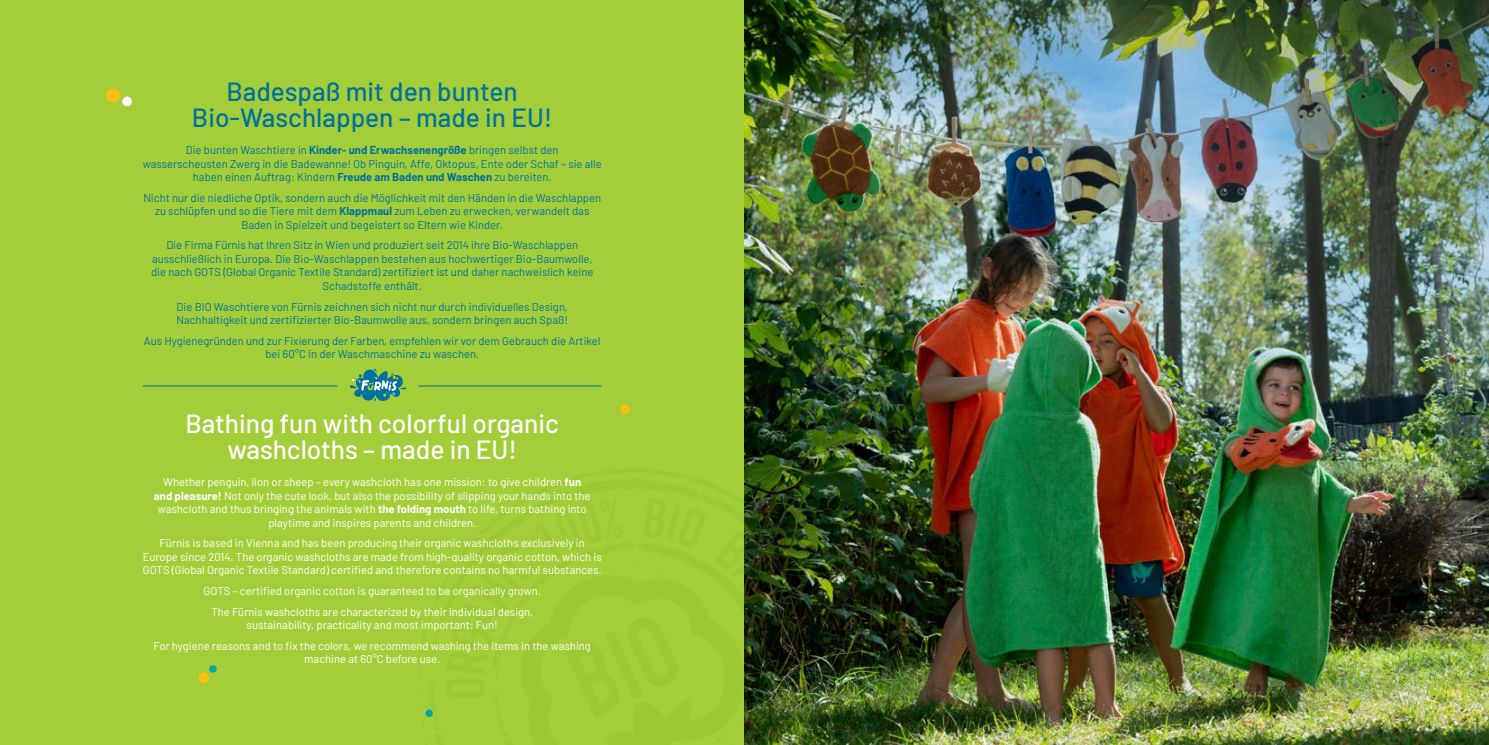
<style>
.page{position:relative;width:1489px;height:745px;background:#fff}
.page>*{position:absolute;margin:0;border:0;box-sizing:border-box;transform-origin:0 0}
.t1{font:500 26.25px/26.2px "Barlow";color:#fff;text-align:center}
.t2{font:500 26.25px/26.2px "Barlow";color:#00719d;text-align:center}
.t3{font:11.25px/13.5px "Barlow";color:#00719d;text-align:center}
.t4{font:11.25px/13.5px "Barlow";color:#fff;text-align:center}
.s1{font-weight:700}
</style>
<div class="page">
<div style="left:0;top:0;width:744px;height:744px;background:#a4ce39"></div>
<img style="left:744px;top:0;width:744px;height:744px">
<svg style="left:349px;top:368px;width:57px;height:33px"></svg>
<hr style="left:143px;top:385px;width:194px;height:1px;background:#00719d">
<hr style="left:418px;top:385px;width:183px;height:1px;background:#00719d">
<div style="left:122px;top:96px;width:10px;height:10px;background:#fff;border-radius:50%"></div>
<div style="left:620px;top:404px;width:10px;height:10px;background:#fec00f;border-radius:50%"></div>
<div style="left:106px;top:89px;width:14px;height:13px;background:#fec00f;border-radius:50%"></div>
<div style="left:198px;top:671px;width:11px;height:11px;background:#fec00f;border-radius:50%"></div>
<svg style="left:209px;top:664px;width:8px;height:8px"></svg>
<div style="left:425px;top:709px;width:8px;height:7px;background:#00a6a4;border-radius:50%"></div>
<h1 class="t2" style="left:192px;top:76px;width:362px">Badespaß mit den bunten<br>Bio-Waschlappen – made in EU!</h1>
<p class="t3" style="left:143px;top:142px;width:460px">Die bunten Waschtiere in <span class="s1">Kinder- und Erwachsenengröße</span> bringen selbst den wasserscheusten Zwerg in die Badewanne! Ob Pinguin, Affe, Oktopus, Ente oder Schaf – sie alle haben einen Auftrag: Kindern <span class="s1">Freude am Baden und Waschen</span> zu bereiten.</p>
<p class="t3" style="left:143px;top:190px;width:459px">Nicht nur die niedliche Optik, sondern auch die Möglichkeit mit den Händen in die Waschlappen zu schlüpfen und so die Tiere mit dem <span class="s1">Klappmaul</span> zum Leben zu erwecken, verwandelt das<br>Baden in Spielzeit und begeistert so Eltern wie Kinder.</p>
<p class="t3" style="left:151px;top:237px;width:444px">Die Firma Fürnis hat Ihren Sitz in Wien und produziert seit 2014 ihre Bio-Waschlappen ausschließlich in Europa. Die Bio-Waschlappen bestehen aus hochwertiger Bio-Baumwolle, die nach GOTS (Global Organic Textile Standard) zertifiziert ist und daher nachweislich keine Schadstoffe enthält.</p>
<p class="t3" style="left:176px;top:299px;width:393px;text-align:left">Die BIO Waschtiere von Fürnis zeichnen sich nicht nur durch individuelles Design,<br>Nachhaltigkeit und zertifizierter Bio-Baumwolle aus, sondern bringen auch Spaß!</p>
<p class="t3" style="left:144px;top:333px;width:458px">Aus Hygienegründen und zur Fixierung der Farben, empfehlen wir vor dem Gebrauch die Artikel bei 60°C in der Waschmaschine zu waschen.</p>
<h1 class="t1" style="left:185px;top:408px;width:375px">Bathing fun with colorful organic washcloths – made in EU!</h1>
<p class="t4" style="left:154px;top:474px;width:438px">Whether penguin, lion or sheep – every washcloth has one mission: to give children <span class="s1">fun and pleasure!</span> Not only the cute look, but also the possibility of slipping your hands into the washcloth and thus bringing the animals with <span class="s1">the folding mouth</span> to life, turns bathing into playtime and inspires parents and children.</p>
<p class="t4" style="left:143px;top:535px;width:460px">Fürnis is based in Vienna and has been producing their organic washcloths exclusively in<br>Europe since 2014. The organic washcloths are made from high-quality organic cotton, which is<br>GOTS (Global Organic Textile Standard) certified and therefore contains no harmful substances.</p>
<p class="t4" style="left:204px;top:579px;width:339px;line-height:20.6px">GOTS – certified organic cotton is guaranteed to be organically grown.<br>The Fürnis washcloths are characterized by their individual design,</p>
<p class="t4" style="left:153px;top:613px;width:439px;line-height:20.6px">sustainability, practicality and most important: Fun!<br>For hygiene reasons and to fix the colors, we recommend washing the items in the washing</p>
<p class="t4" style="left:304px;top:651px;width:137px">machine at 60°C before use.</p>
</div>
